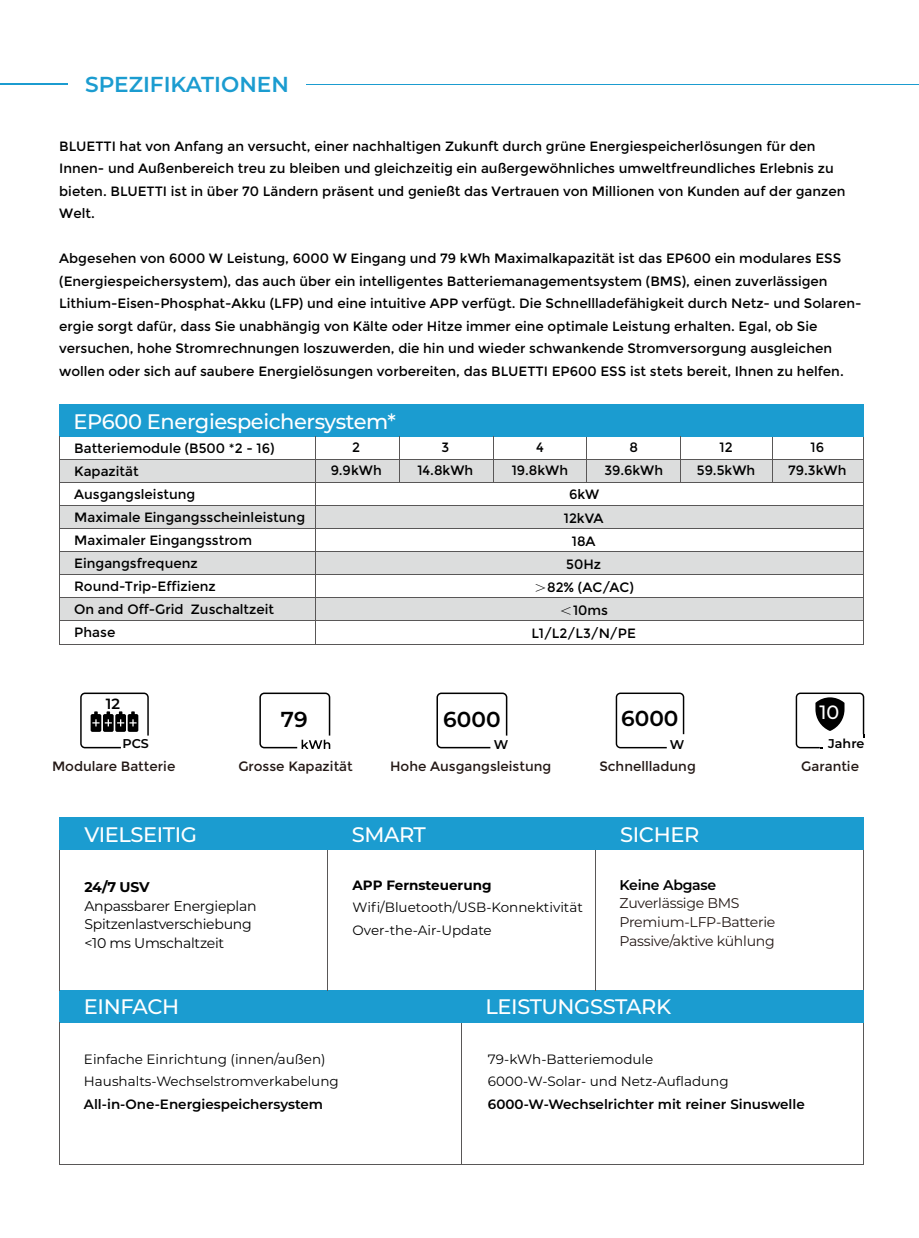
<style>
.page{position:relative;width:919px;height:1238px;background:#fff}
.page>*{position:absolute;margin:0;border:0;box-sizing:border-box;transform-origin:0 0}
.t1{font:600 21.6px "Montserrat";color:#1b9cd0}
.t2{font:600 21.6px "Montserrat";color:#000}
.t3{font:500 21px "Montserrat";letter-spacing:-.02em;color:#fff}
.t4{font:500 19.2px "Montserrat";color:#fff}
.t5{font:600 14.7px "Montserrat";color:#000}
.t6{font:14.1px/18.8px "Montserrat";letter-spacing:-.02em;color:#000}
.t7{font:14.1px/18.8px "Montserrat";letter-spacing:-.02em;color:#231815}
.t8{font:600 14.1px "Montserrat";letter-spacing:-.02em;color:#000}
.t9{font:700 14.1px "Montserrat";color:#000}
.t10{font:13.5px/23px "Montserrat";color:#000;text-align:center}
.t11{font:13.5px "Montserrat";color:#231815}
.t12{font:600 13.5px "Montserrat";color:#000}
.t13{font:700 13.5px "Montserrat";color:#000}
.t14{font:600 12.75px "Montserrat";color:#000}
.s1{font-family:"Adobe Song Std";font-weight:300}
</style>
<div class="page">
<hr style="left:306px;top:84px;width:612px;height:1px;background:#1b9cd0">
<hr style="left:0;top:84px;width:67px;height:1px;background:#1b9cd0">
<div style="left:59px;top:460px;width:805px;height:23px;background:#dcdddd"></div>
<div style="left:59px;top:506px;width:805px;height:23px;background:#dcdddd"></div>
<div style="left:59px;top:551px;width:805px;height:23px;background:#dcdddd"></div>
<div style="left:59px;top:597px;width:805px;height:23px;background:#dcdddd"></div>
<hr style="left:863px;top:436px;width:1px;height:207px;background:#595757">
<div style="left:59px;top:404px;width:805px;height:32px;background:#1b9cd0"></div>
<hr style="left:59px;top:505px;width:805px;height:1px;background:#595757">
<hr style="left:59px;top:528px;width:805px;height:1px;background:#595757">
<hr style="left:59px;top:551px;width:805px;height:1px;background:#595757">
<hr style="left:59px;top:574px;width:805px;height:1px;background:#595757">
<hr style="left:59px;top:597px;width:805px;height:1px;background:#595757">
<hr style="left:59px;top:620px;width:805px;height:1px;background:#595757">
<hr style="left:59px;top:644px;width:805px;height:1px;background:#595757">
<hr style="left:59px;top:459px;width:805px;height:1px;background:#595757">
<hr style="left:59px;top:482px;width:805px;height:1px;background:#595757">
<hr style="left:315px;top:436px;width:1px;height:208px;background:#595757">
<hr style="left:586px;top:436px;width:1px;height:46px;background:#595757">
<hr style="left:399px;top:437px;width:1px;height:46px;background:#595757">
<hr style="left:679px;top:437px;width:1px;height:46px;background:#595757">
<hr style="left:493px;top:437px;width:1px;height:46px;background:#595757">
<hr style="left:771px;top:436px;width:1px;height:46px;background:#595757">
<hr style="left:59px;top:436px;width:1px;height:208px;background:#595757">
<hr style="left:863px;top:849px;width:1px;height:141px;background:#595757">
<div style="left:59px;top:990px;width:805px;height:33px;background:#1b9cd0"></div>
<hr style="left:59px;top:848px;width:1px;height:142px;background:#595757">
<svg style="left:436px;top:692px;width:71px;height:56px"></svg>
<svg style="left:259px;top:692px;width:71px;height:57px"></svg>
<hr style="left:327px;top:849px;width:1px;height:141px;background:#595757">
<hr style="left:595px;top:849px;width:1px;height:141px;background:#595757">
<hr style="left:863px;top:1023px;width:1px;height:141px;background:#595757">
<hr style="left:59px;top:1022px;width:1px;height:142px;background:#595757">
<hr style="left:461px;top:1023px;width:1px;height:141px;background:#595757">
<hr style="left:59px;top:1164px;width:804px;height:1px;background:#595757">
<div style="left:59px;top:817px;width:805px;height:32px;background:#1b9cd0"></div>
<svg style="left:80px;top:692px;width:69px;height:56px"></svg>
<svg style="left:615px;top:692px;width:69px;height:56px"></svg>
<svg style="left:795px;top:692px;width:69px;height:56px"></svg>
<h1 class="t1" style="left:85px;top:68px;width:205px">SPEZIFIKATIONEN</h1>
<p class="t10" style="left:59px;top:135px;width:787px;line-height:22.5px;text-align:left">BLUETTI hat von Anfang an versucht, einer nachhaltigen Zukunft durch grüne Energiespeicherlösungen für den Innen- und Außenbereich treu zu bleiben und gleichzeitig ein außergewöhnliches umweltfreundliches Erlebnis zu bieten. BLUETTI ist in über 70 Ländern präsent und genießt das Vertrauen von Millionen von Kunden auf der ganzen Welt.</p>
<p class="t10" style="left:59px;top:247px;width:803px;line-height:22.5px;text-align:left">Abgesehen von 6000 W Leistung, 6000 W Eingang und 79 kWh Maximalkapazität ist das EP600 ein modulares ESS (Energiespeichersystem), das auch über ein intelligentes Batteriemanagementsystem (BMS), einen zuverlässigen Lithium-Eisen-Phosphat-Akku (LFP) und eine intuitive APP verfügt. Die Schnellladefähigkeit durch Netz- und Solaren&shy;ergie sorgt dafür, dass Sie unabhängig von Kälte oder Hitze immer eine optimale Leistung erhalten. Egal, ob Sie versuchen, hohe Stromrechnungen loszuwerden, die hin und wieder schwankende Stromversorgung ausgleichen wollen oder sich auf saubere Energielösungen vorbereiten, das BLUETTI EP600 ESS ist stets bereit, Ihnen zu helfen.</p>
<h2 class="t3" style="left:74px;top:406px;width:324px">EP600 Energiespeichersystem*</h2>
<p class="t10" style="left:74px;top:437px;width:232px;text-align:left">Batteriemodule (B500 *2 - 16)<br>Kapazität<br>Ausgangsleistung<br>Maximale Eingangsscheinleistung<br>Maximaler Eingangsstrom<br>Eingangsfrequenz<br>Round-Trip-Effizienz<br>On and Off-Grid Zuschaltzeit<br>Phase</p>
<p class="t10" style="left:330px;top:436px;width:53px">2<br>9.9kWh</p>
<p class="t10" style="left:417px;top:436px;width:57px">3<br>14.8kWh</p>
<p class="t10" style="left:511px;top:436px;width:58px">4<br>19.8kWh</p>
<p class="t10" style="left:604px;top:436px;width:60px">8<br>39.6kWh</p>
<p class="t10" style="left:569px;top:482px;width:32px">6kW</p>
<p class="t10" style="left:531px;top:507px;width:106px">12kVA<br>18A<br>50Hz<br><span class="s1">＞</span>82% (AC/AC)<span class="s1">＜</span>10ms<br>L1/L2/L3/N/PE</p>
<p class="t10" style="left:697px;top:436px;width:60px">12<br>59.5kWh</p>
<p class="t10" style="left:788px;top:436px;width:60px">16<br>79.3kWh</p>
<p class="t5" style="left:106px;top:693px;width:16px">12</p>
<p class="t14" style="left:122px;top:734px;width:28px">PCS</p>
<p class="t11" style="left:52px;top:758px;width:125px">Modulare Batterie</p>
<h1 class="t2" style="left:281px;top:704px;width:28px">79</h1>
<p class="t11" style="left:238px;top:758px;width:116px">Grosse Kapazität</p>
<h1 class="t2" style="left:443px;top:704px;width:59px">6000</h1>
<p class="t14" style="left:494px;top:735px;width:16px">W</p>
<p class="t11" style="left:390px;top:758px;width:163px">Hohe Ausgangsleistung</p>
<h1 class="t2" style="left:621px;top:703px;width:59px">6000</h1>
<p class="t14" style="left:670px;top:735px;width:16px">W</p>
<p class="t11" style="left:599px;top:758px;width:98px">Schnellladung</p>
<h2 class="t3" style="left:84px;top:820px;width:114px">VIELSEITIG</h2>
<h2 class="t3" style="left:352px;top:820px;width:76px">SMART</h2>
<h2 class="t3" style="left:620px;top:820px;width:81px">SICHER</h2>
<p class="t9" style="left:84px;top:876px;width:67px">24/7 USV</p>
<p class="t6" style="left:84px;top:895px;width:174px">Anpassbarer Energieplan<br>Spitzenlastverschiebung &lt;10 ms Umschaltzeit</p>
<p class="t13" style="left:352px;top:875px;width:140px">APP Fernsteuerung</p>
<p class="t10" style="left:352px;top:895px;width:232px;line-height:22.5px;text-align:left">Wifi/Bluetooth/USB-Konnektivität<br>Over-the-Air-Update</p>
<p class="t8" style="left:619px;top:874px;width:98px">Keine Abgase</p>
<p class="t7" style="left:619px;top:893px;width:157px">Zuverlässige BMS<br>Premium-LFP-Batterie<br>Passive/aktive kühlung</p>
<h2 class="t3" style="left:84px;top:992px;width:97px">EINFACH</h2>
<h2 class="t3" style="left:485px;top:992px;width:187px">LEISTUNGSSTARK</h2>
<h3 class="t4" style="left:819px;top:699px;width:21px">10</h3>
<p class="t14" style="left:828px;top:734px;width:38px">Jahre</p>
<p class="t11" style="left:801px;top:758px;width:59px">Garantie</p>
<p class="t10" style="left:84px;top:1046px;width:256px;line-height:22.5px;text-align:left">Einfache Einrichtung (innen/außen)<br>Haushalts-Wechselstromverkabelung</p>
<p class="t12" style="left:84px;top:1094px;width:241px">All-in-One-Energiespeichersystem</p>
<p class="t10" style="left:488px;top:1046px;width:242px;text-align:left">79-kWh-Batteriemodule<br>6000-W-Solar- und Netz-Aufladung</p>
<p class="t12" style="left:488px;top:1094px;width:318px">6000-W-Wechselrichter mit reiner Sinuswelle</p>
</div>
